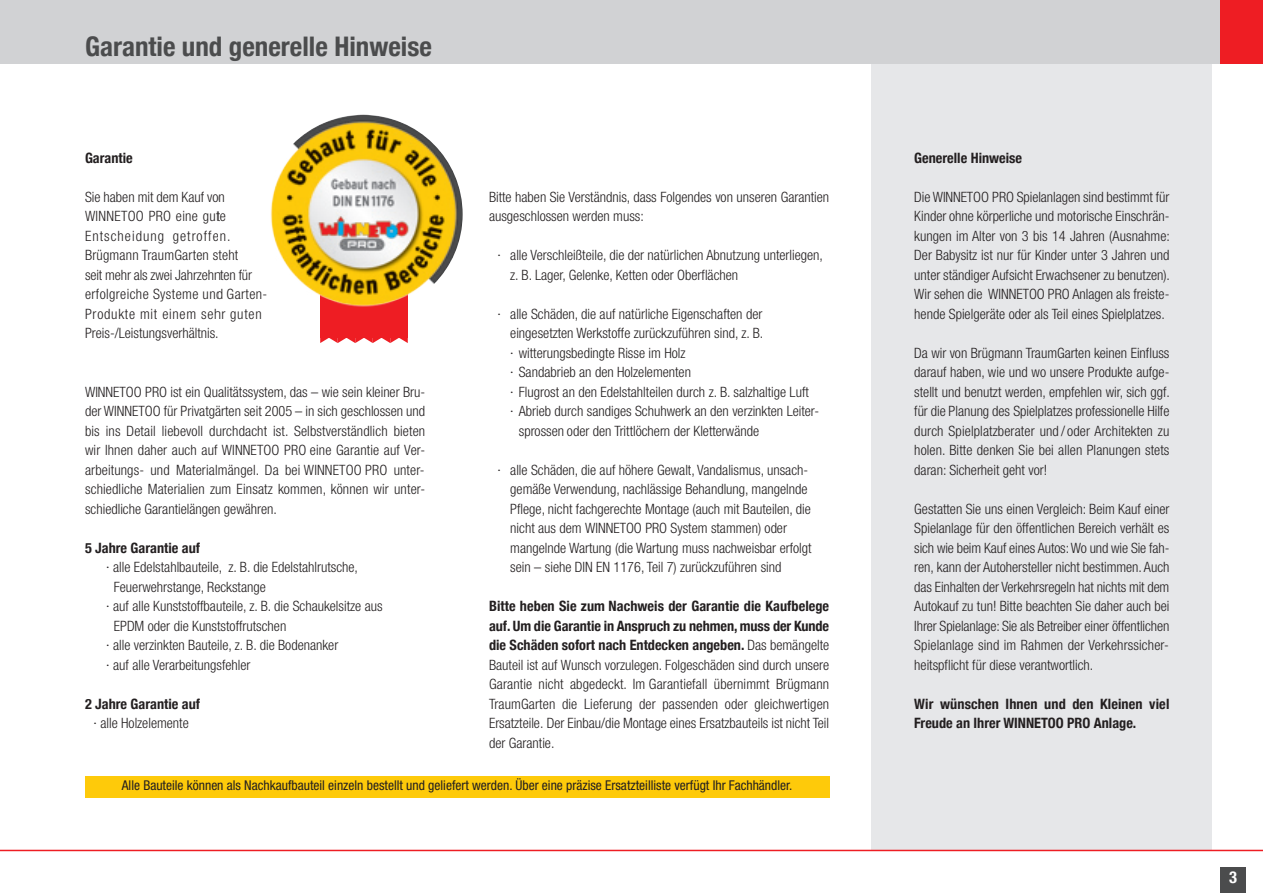
<style>
.page{position:relative;width:1263px;height:893px;background:#fff}
.page>*{position:absolute;margin:0;border:0;box-sizing:border-box;transform-origin:0 0}
.t1{font:700 condensed 27px "Helvetica Neue";color:#4b4c4d}
.t2{font:700 condensed 16.5px "Helvetica Neue";color:#fff}
.t3{font:300 condensed 14.25px/19.5px "Helvetica Neue";color:#231f20;text-align:justify}
.t4{font:700 condensed 14.25px/19.5px "Helvetica Neue";color:#231f20}
.t5{font:300 condensed 14.25px "Helvetica Neue";letter-spacing:.055em;color:#231f20}
.t6{font:condensed 13.5px "Helvetica Neue";color:#231f20}
.s1{font-weight:700}
</style>
<div class="page">
<div style="left:872px;top:64px;width:340px;height:786px;background:#e6e7e9"></div>
<div style="left:85px;top:776px;width:744px;height:21px;background:#feca0a"></div>
<div style="left:0;top:0;width:1263px;height:64px;background:#d1d2d4"></div>
<div style="left:1220px;top:0;width:43px;height:64px;background:#ee1d23"></div>
<div style="left:320px;top:271px;width:88px;height:67px;background:#ee1d23"></div>
<svg style="left:320px;top:338px;width:88px;height:5px"></svg>
<img style="left:264px;top:115px;width:199px;height:199px;border-radius:50%">
<hr style="left:0;top:850px;width:1263px;height:1px;background:#ee1d23">
<div style="left:1220px;top:867px;width:26px;height:26px;background:#4b4c4d"></div>
<p class="t1" style="left:85px;top:30px;width:348px">Garantie und generelle Hinweise</p>
<p class="t4" style="left:85px;top:147px;width:49px">Garantie</p>
<p class="t3" style="left:85px;top:188px;width:184px;text-align:left">Sie haben mit dem Kauf von<br>WINNETOO PRO eine gute<br>Entscheidung getroffen.<br>Brügmann TraumGarten steht<br>seit mehr als zwei Jahrzehnten für erfolgreiche Systeme und Garten-</p>
<p class="t5" style="left:85px;top:308px;width:178px">Produkte mit einem sehr guten</p>
<p class="t3" style="left:85px;top:324px;width:135px">Preis-/Leistungsverhältnis.</p>
<p class="t3" style="left:85px;top:383px;width:342px">WINNETOO PRO ist ein Qualitätssystem, das – wie sein kleiner Bru&shy;der WINNETOO für Privatgärten seit 2005 – in sich geschlossen und bis ins Detail liebevoll durchdacht ist. Selbstverständlich bieten wir Ihnen daher auch auf WINNETOO PRO eine Garantie auf Ver&shy;arbeitungs- und Materialmängel. Da bei WINNETOO PRO unter&shy;schiedliche Materialien zum Einsatz kommen, können wir unter&shy;schiedliche Garantielängen gewähren.</p>
<p class="t4" style="left:85px;top:537px;width:116px">5 Jahre Garantie auf</p>
<p class="t3" style="left:106px;top:558px;width:253px">· alle Edelstahlbauteile, z. B. die Edelstahlrutsche,</p>
<p class="t3" style="left:114px;top:578px;width:153px">Feuerwehrstange, Reckstange</p>
<p class="t3" style="left:106px;top:597px;width:278px">· auf alle Kunststoffbauteile, z. B. die Schaukelsitze aus</p>
<p class="t3" style="left:114px;top:617px;width:174px">EPDM oder die Kunststoffrutschen</p>
<p class="t3" style="left:106px;top:636px;width:233px">· alle verzinkten Bauteile, z. B. die Bodenanker</p>
<p class="t3" style="left:106px;top:656px;width:146px">· auf alle Verarbeitungsfehler</p>
<p class="t4" style="left:85px;top:693px;width:116px">2 Jahre Garantie auf</p>
<p class="t3" style="left:94px;top:714px;width:97px">· alle Holzelemente</p>
<p class="t3" style="left:489px;top:188px;width:342px">Bitte haben Sie Verständnis, dass Folgendes von unseren Garantien ausgeschlossen werden muss:</p>
<p class="t3" style="left:497px;top:246px;width:327px">· alle Verschleißteile, die der natürlichen Abnutzung unterliegen,</p>
<p class="t3" style="left:510px;top:266px;width:229px">z. B. Lager, Gelenke, Ketten oder Oberflächen</p>
<p class="t3" style="left:497px;top:305px;width:266px">· alle Schäden, die auf natürliche Eigenschaften der</p>
<p class="t3" style="left:510px;top:324px;width:254px">eingesetzten Werkstoffe zurückzuführen sind, z. B.</p>
<p class="t3" style="left:510px;top:344px;width:177px">· witterungsbedingte Risse im Holz</p>
<p class="t3" style="left:510px;top:363px;width:182px">· Sandabrieb an den Holzelementen</p>
<p class="t3" style="left:510px;top:383px;width:300px">· Flugrost an den Edelstahlteilen durch z. B. salzhaltige Luft</p>
<p class="t3" style="left:510px;top:402px;width:310px">· Abrieb durch sandiges Schuhwerk an den verzinkten Leiter-</p>
<p class="t3" style="left:519px;top:422px;width:242px">sprossen oder den Trittlöchern der Kletterwände</p>
<p class="t3" style="left:497px;top:461px;width:312px">· alle Schäden, die auf höhere Gewalt, Vandalismus, unsach-</p>
<p class="t3" style="left:510px;top:480px;width:299px">gemäße Verwendung, nachlässige Behandlung, mangelnde</p>
<p class="t3" style="left:510px;top:500px;width:302px">Pflege, nicht fachgerechte Montage (auch mit Bauteilen, die</p>
<p class="t3" style="left:510px;top:519px;width:278px">nicht aus dem WINNETOO PRO System stammen) oder</p>
<p class="t3" style="left:510px;top:539px;width:303px">mangelnde Wartung (die Wartung muss nachweisbar erfolgt</p>
<p class="t3" style="left:510px;top:558px;width:273px">sein – siehe DIN EN 1176, Teil 7) zurückzuführen sind</p>
<p class="t3" style="left:489px;top:597px;width:342px"><span class="s1">Bitte heben Sie zum Nachweis der Garantie die Kaufbelege auf. Um die Garantie in Anspruch zu nehmen, muss der Kunde die Schäden sofort nach Entdecken angeben.</span> Das bemängelte Bauteil ist auf Wunsch vorzulegen. Folgeschäden sind durch unsere Garantie nicht abgedeckt. Im Garantiefall übernimmt Brügmann TraumGarten die Lieferung der passenden oder gleichwertigen Ersatzteile. Der Einbau/die Montage eines Ersatzbauteils ist nicht Teil der Garantie.</p>
<p class="t6" style="left:122px;top:780px;width:672px">Alle Bauteile können als Nachkaufbauteil einzeln bestellt und geliefert werden. Über eine präzise Ersatzteilliste verfügt Ihr Fachhändler.</p>
<p class="t4" style="left:914px;top:147px;width:109px">Generelle Hinweise</p>
<p class="t3" style="left:914px;top:188px;width:257px">Die WINNETOO PRO Spielanlagen sind bestimmt für Kinder ohne körperliche und motorische Einschrän&shy;kungen im Alter von 3 bis 14 Jahren (Ausnahme:<br>Der Babysitz ist nur für Kinder unter 3 Jahren und unter ständiger Aufsicht Erwachsener zu benutzen).<br>Wir sehen die WINNETOO PRO Anlagen als freiste&shy;hende Spielgeräte oder als Teil eines Spielplatzes.</p>
<p class="t3" style="left:914px;top:344px;width:257px">Da wir von Brügmann TraumGarten keinen Einfluss darauf haben, wie und wo unsere Produkte aufge&shy;stellt und benutzt werden, empfehlen wir, sich ggf. für die Planung des Spielplatzes professionelle Hilfe durch Spielplatzberater und/ oder Architekten zu holen. Bitte denken Sie bei allen Planungen stets daran: Sicherheit geht vor!</p>
<p class="t3" style="left:914px;top:500px;width:257px">Gestatten Sie uns einen Vergleich: Beim Kauf einer Spielanlage für den öffentlichen Bereich verhält es sich wie beim Kauf eines Autos: Wo und wie Sie fah&shy;ren, kann der Autohersteller nicht bestimmen. Auch das Einhalten der Verkehrsregeln hat nichts mit dem Autokauf zu tun! Bitte beachten Sie daher auch bei Ihrer Spielanlage: Sie als Betreiber einer öffentlichen Spielanlage sind im Rahmen der Verkehrssicher&shy;heitspflicht für diese verantwortlich.</p>
<p class="t4" style="left:914px;top:693px;width:257px">Wir wünschen Ihnen und den Kleinen viel<br>Freude an Ihrer WINNETOO PRO Anlage.</p>
<p class="t2" style="left:1229px;top:867px;width:9px">3</p>
</div>
